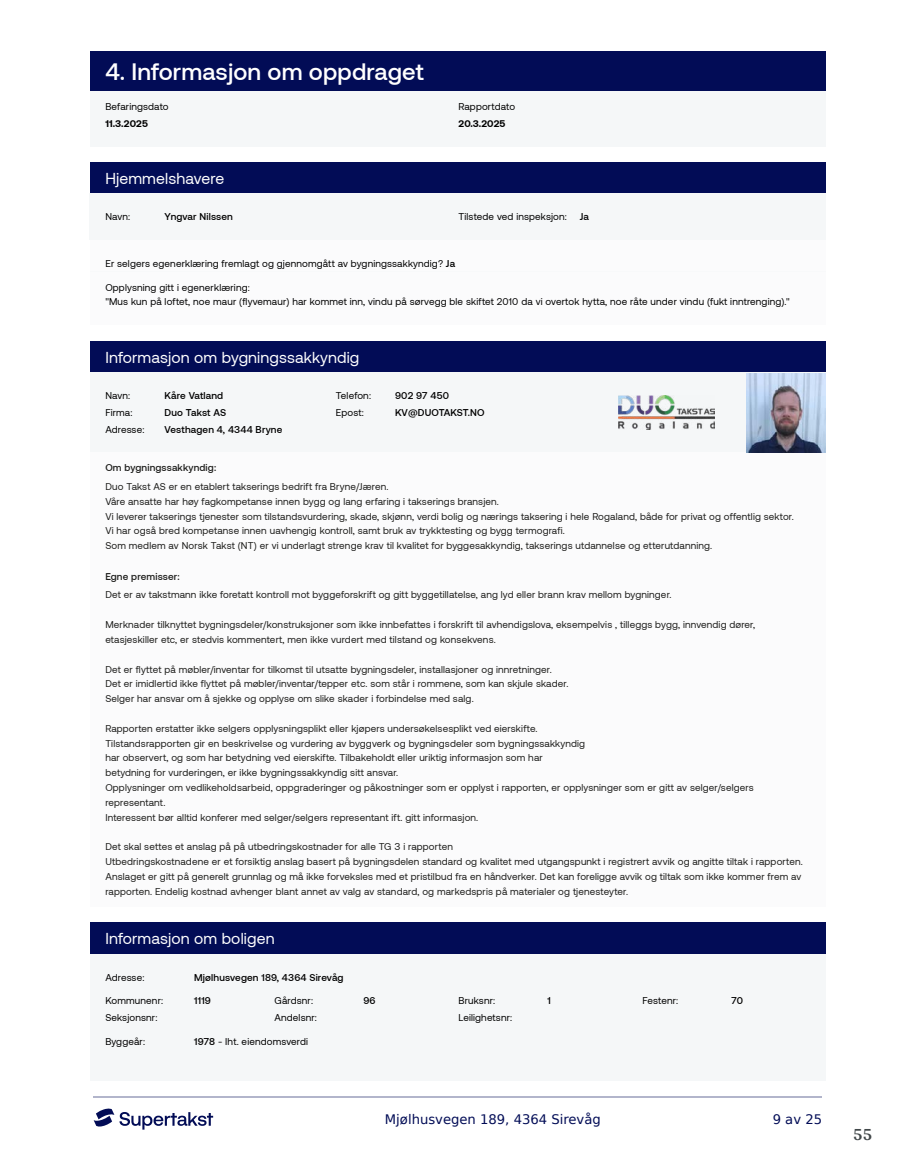
<style>
.page{position:relative;width:915px;height:1172px;background:#fff}
.page>*{position:absolute;margin:0;border:0;box-sizing:border-box;transform-origin:0 0}
.t1{font:500 23.7px "Aeonik";letter-spacing:.005em;color:#fff}
.t2{font:700 18px "Arya";color:#414749}
.t3{font:15.75px "Aeonik";letter-spacing:.01em;color:#fff}
.t4{font:13.2px "DejaVu Sans";color:#020c56}
.t5{font:9.9px/14.9px "Aeonik";letter-spacing:.015em;color:#1d1d1b}
.t6{font:9.9px/14.9px "Aeonik";letter-spacing:.015em;color:#000}
.t7{font:500 9.9px "Aeonik";letter-spacing:.015em;color:#000}
.t8{font:500 9.9px "Aeonik";letter-spacing:.015em;color:#1d1d1b}
.t9{font:700 9.9px "Aeonik";letter-spacing:.015em;color:#000}
.s1{font-weight:500}
</style>
<div class="page">
<hr style="left:93px;top:1097px;width:728px;height:1px;background:#b2b5cb">
<svg style="left:94px;top:1108px;width:119px;height:21px"></svg>
<div style="left:89px;top:52px;width:736px;height:39px;background:#020c56"></div>
<div style="left:89px;top:91px;width:736px;height:55px;background:#f5f7f8"></div>
<div style="left:89px;top:162px;width:736px;height:32px;background:#020c56"></div>
<div style="left:89px;top:194px;width:369px;height:46px;background:#f5f7f8"></div>
<div style="left:458px;top:194px;width:367px;height:46px;background:#f5f7f8"></div>
<div style="left:89px;top:240px;width:736px;height:32px;background:#f5f7f8"></div>
<div style="left:89px;top:272px;width:736px;height:53px;background:#f5f7f8"></div>
<div style="left:89px;top:341px;width:736px;height:31px;background:#020c56"></div>
<div style="left:89px;top:452px;width:736px;height:109px;background:#f5f7f8"></div>
<div style="left:89px;top:561px;width:736px;height:345px;background:#f5f7f8"></div>
<div style="left:89px;top:922px;width:736px;height:32px;background:#020c56"></div>
<div style="left:89px;top:954px;width:736px;height:126px;background:#f5f7f8"></div>
<div style="left:89px;top:372px;width:491px;height:80px;background:#f5f7f8"></div>
<div style="left:580px;top:372px;width:245px;height:80px;background:#f5f7f8"></div>
<img style="left:618px;top:395px;width:96px;height:35px">
<img style="left:746px;top:373px;width:79px;height:79px">
<h1 class="t1" style="left:105px;top:59px;width:320px">4. Informasjon om oppdraget</h1>
<p class="t6" style="left:105px;top:99px;width:65px">Befaringsdato</p>
<p class="t6" style="left:458px;top:99px;width:58px">Rapportdato</p>
<p class="t9" style="left:105px;top:117px;width:44px">11.3.2025</p>
<p class="t9" style="left:458px;top:117px;width:48px">20.3.2025</p>
<h3 class="t3" style="left:105px;top:170px;width:120px">Hjemmelshavere</h3>
<p class="t6" style="left:105px;top:210px;width:26px">Navn:</p>
<p class="t7" style="left:164px;top:211px;width:70px">Yngvar Nilssen</p>
<p class="t6" style="left:458px;top:210px;width:110px">Tilstede ved inspeksjon:</p>
<p class="t7" style="left:579px;top:211px;width:11px">Ja</p>
<p class="t6" style="left:105px;top:256px;width:351px">Er selgers egenerklæring fremlagt og gjennomgått av bygningssakkyndig? <span class="s1">Ja</span></p>
<p class="t6" style="left:105px;top:280px;width:685px">Opplysning gitt i egenerklæring:<br>"Mus kun på loftet, noe maur (flyvemaur) har kommet inn, vindu på sørvegg ble skiftet 2010 da vi overtok hytta, noe råte under vindu (fukt inntrenging)."</p>
<h3 class="t3" style="left:105px;top:348px;width:255px">Informasjon om bygningssakkyndig</h3>
<p class="t6" style="left:105px;top:388px;width:26px">Navn:</p>
<p class="t7" style="left:164px;top:390px;width:60px">Kåre Vatland</p>
<p class="t6" style="left:336px;top:388px;width:37px">Telefon:</p>
<p class="t7" style="left:395px;top:390px;width:55px">902 97 450</p>
<p class="t6" style="left:105px;top:405px;width:29px">Firma:</p>
<p class="t7" style="left:164px;top:407px;width:63px">Duo Takst AS</p>
<p class="t6" style="left:336px;top:405px;width:29px">Epost:</p>
<p class="t7" style="left:395px;top:407px;width:91px">KV@DUOTAKST.NO</p>
<p class="t6" style="left:105px;top:422px;width:41px">Adresse:</p>
<p class="t7" style="left:164px;top:424px;width:119px">Vesthagen 4, 4344 Bryne</p>
<p class="t8" style="left:105px;top:462px;width:112px">Om bygningssakkyndig:</p>
<p class="t5" style="left:105px;top:479px;width:689px">Duo Takst AS er en etablert takserings bedrift fra Bryne/Jæren.<br>Våre ansatte har høy fagkompetanse innen bygg og lang erfaring i takserings bransjen.<br>Vi leverer takserings tjenester som tilstandsvurdering, skade, skjønn, verdi bolig og nærings taksering i hele Rogaland, både for privat og offentlig sektor.<br>Vi har også bred kompetanse innen uavhengig kontroll, samt bruk av trykktesting og bygg termografi.<br>Som medlem av Norsk Takst (NT) er vi underlagt strenge krav til kvalitet for byggesakkyndig, takserings utdannelse og etterutdanning.</p>
<p class="t8" style="left:105px;top:571px;width:76px">Egne premisser:</p>
<p class="t5" style="left:105px;top:588px;width:567px">Det er av takstmann ikke foretatt kontroll mot byggeforskrift og gitt byggetillatelse, ang lyd eller brann krav mellom bygninger.</p>
<p class="t5" style="left:105px;top:617px;width:651px">Merknader tilknyttet bygningsdeler/konstruksjoner som ikke innbefattes i forskrift til avhendigslova, eksempelvis , tilleggs bygg, innvendig dører, etasjeskiller etc, er stedvis kommentert, men ikke vurdert med tilstand og konsekvens.</p>
<p class="t5" style="left:105px;top:662px;width:464px">Det er flyttet på møbler/inventar for tilkomst til utsatte bygningsdeler, installasjoner og innretninger.<br>Det er imidlertid ikke flyttet på møbler/inventar/tepper etc. som står i rommene, som kan skjule skader.<br>Selger har ansvar om å sjekke og opplyse om slike skader i forbindelse med salg.</p>
<p class="t5" style="left:105px;top:721px;width:649px">Rapporten erstatter ikke selgers opplysningsplikt eller kjøpers undersøkelsesplikt ved eierskifte.<br>Tilstandsrapporten gir en beskrivelse og vurdering av byggverk og bygningsdeler som bygningssakkyndig<br>har observert, og som har betydning ved eierskifte. Tilbakeholdt eller uriktig informasjon som har<br>betydning for vurderingen, er ikke bygningssakkyndig sitt ansvar.<br>Opplysninger om vedlikeholdsarbeid, oppgraderinger og påkostninger som er opplyst i rapporten, er opplysninger som er gitt av selger/selgers representant.<br>Interessent bør alltid konferer med selger/selgers representant ift. gitt informasjon.</p>
<p class="t5" style="left:105px;top:839px;width:698px">Det skal settes et anslag på på utbedringskostnader for alle TG 3 i rapporten<br>Utbedringskostnadene er et forsiktig anslag basert på bygningsdelen standard og kvalitet med utgangspunkt i registrert avvik og angitte tiltak i rapporten.<br>Anslaget er gitt på generelt grunnlag og må ikke forveksles med et pristilbud fra en håndverker. Det kan foreligge avvik og tiltak som ikke kommer frem av rapporten. Endelig kostnad avhenger blant annet av valg av standard, og markedspris på materialer og tjenesteyter.</p>
<h3 class="t3" style="left:105px;top:930px;width:171px">Informasjon om boligen</h3>
<p class="t6" style="left:105px;top:970px;width:41px">Adresse:</p>
<p class="t7" style="left:194px;top:971px;width:151px">Mjølhusvegen 189, 4364 Sirevåg</p>
<p class="t6" style="left:105px;top:993px;width:59px">Kommunenr:</p>
<p class="t7" style="left:194px;top:995px;width:18px">1119</p>
<p class="t6" style="left:274px;top:993px;width:40px">Gårdsnr:</p>
<p class="t7" style="left:363px;top:995px;width:14px">96</p>
<p class="t6" style="left:458px;top:993px;width:38px">Bruksnr:</p>
<p class="t7" style="left:547px;top:995px;width:5px">1</p>
<p class="t6" style="left:642px;top:993px;width:37px">Festenr:</p>
<p class="t7" style="left:731px;top:995px;width:13px">70</p>
<p class="t6" style="left:105px;top:1010px;width:54px">Seksjonsnr:</p>
<p class="t6" style="left:274px;top:1010px;width:44px">Andelsnr:</p>
<p class="t6" style="left:458px;top:1010px;width:55px">Leilighetsnr:</p>
<p class="t6" style="left:105px;top:1034px;width:41px">Byggeår:</p>
<p class="t6" style="left:194px;top:1034px;width:115px"><span class="s1">1978</span> - Iht. eiendomsverdi</p>
<h3 class="t4" style="left:385px;top:1108px;width:217px">Mjølhusvegen 189, 4364 Sirevåg</h3>
<h3 class="t4" style="left:772px;top:1108px;width:51px">9 av 25</h3>
<h2 class="t2" style="left:852px;top:1123px;width:21px">55</h2>
</div>
